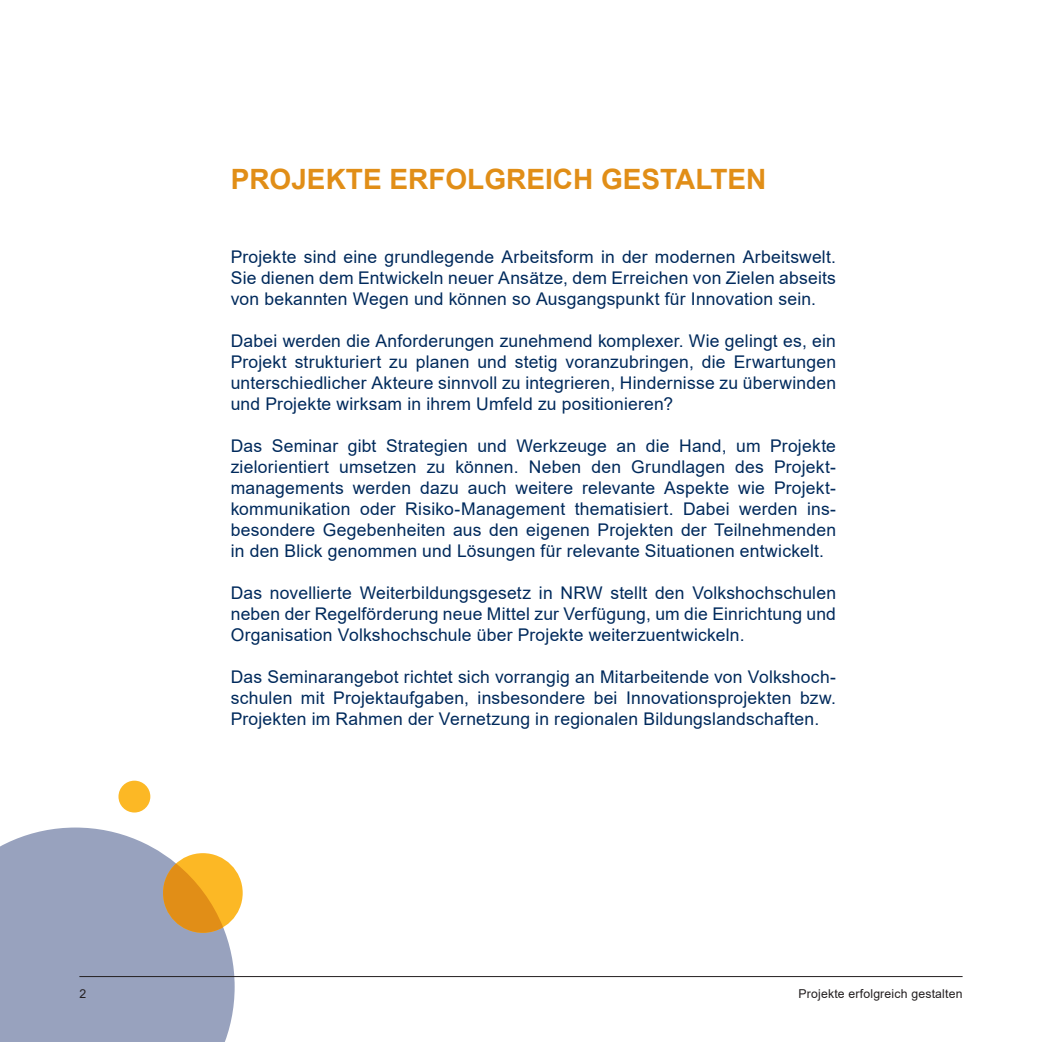
<style>
.page{position:relative;width:1042px;height:1042px;background:#fff}
.page>*{position:absolute;margin:0;border:0;box-sizing:border-box;transform-origin:0 0}
.Headline_Blau_20pt{font:700 28px "Arial";color:#e18e17}
.Fließtext_Blocksatz{font:17.5px/21px "Arial";letter-spacing:.01em;color:#002a5c;text-align:justify}
.t1{font:12.25px "Arial";letter-spacing:.015em;color:#231f20}
</style>
<div class="page">
<svg style="left:0;top:827px;width:235px;height:215px;background:#a1aac3"></svg>
<div style="left:163px;top:853px;width:80px;height:80px;background:#fcb825;border-radius:50%"></div>
<svg style="left:163px;top:863px;width:60px;height:70px"></svg>
<div style="left:118px;top:780px;width:32px;height:32px;background:#fcb825;border-radius:50%"></div>
<hr style="left:79px;top:976px;width:883px;height:1px;background:#231f20">
<p class="Headline_Blau_20pt" style="left:231px;top:159px;width:537px">PROJEKTE ERFOLGREICH GESTALTEN</p>
<p class="Fließtext_Blocksatz" style="left:231px;top:246px;width:607px">Projekte sind eine grundlegende Arbeitsform in der modernen Arbeitswelt.<br>Sie dienen dem Entwickeln neuer Ansätze, dem Erreichen von Zielen abseits von bekannten Wegen und können so Ausgangspunkt für Innovation sein.</p>
<p class="Fließtext_Blocksatz" style="left:231px;top:330px;width:607px">Dabei werden die Anforderungen zunehmend komplexer. Wie gelingt es, ein Projekt strukturiert zu planen und stetig voranzubringen, die Erwartungen unterschiedlicher Akteure sinnvoll zu integrieren, Hindernisse zu überwinden und Projekte wirksam in ihrem Umfeld zu positionieren?</p>
<p class="Fließtext_Blocksatz" style="left:231px;top:435px;width:607px">Das Seminar gibt Strategien und Werkzeuge an die Hand, um Projekte zielorientiert umsetzen zu können. Neben den Grundlagen des Projekt&shy;managements werden dazu auch weitere relevante Aspekte wie Projekt&shy;kommunikation oder Risiko-Management thematisiert. Dabei werden ins&shy;besondere Gegebenheiten aus den eigenen Projekten der Teilnehmenden in den Blick genommen und Lösungen für relevante Situationen entwickelt.</p>
<p class="Fließtext_Blocksatz" style="left:231px;top:582px;width:607px">Das novellierte Weiterbildungsgesetz in NRW stellt den Volkshochschulen neben der Regelförderung neue Mittel zur Verfügung, um die Einrichtung und Organisation Volkshochschule über Projekte weiterzuentwickeln.</p>
<p class="Fließtext_Blocksatz" style="left:231px;top:666px;width:607px">Das Seminarangebot richtet sich vorrangig an Mitarbeitende von Volkshoch&shy;schulen mit Projektaufgaben, insbesondere bei Innovationsprojekten bzw.<br>Projekten im Rahmen der Vernetzung in regionalen Bildungslandschaften.</p>
<p class="t1" style="left:79px;top:985px;width:8px">2</p>
<p class="t1" style="left:798px;top:985px;width:165px">Projekte erfolgreich gestalten</p>
</div>
